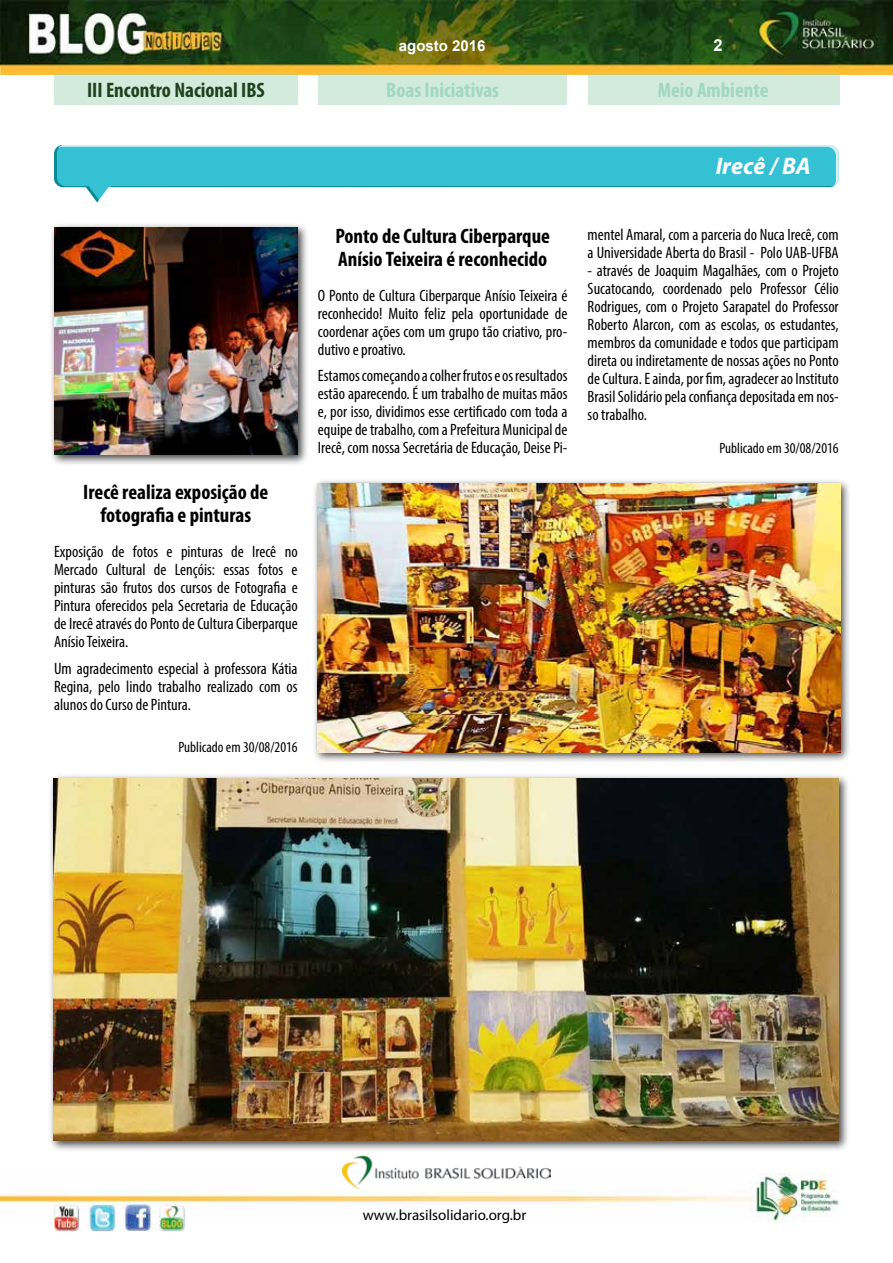
<style>
.page{position:relative;width:893px;height:1263px;background:#fff}
.page>*{position:absolute;margin:0;border:0;box-sizing:border-box;transform-origin:0 0}
.t1{font:italic 700 24px "Myriad Pro";color:#fff}
.t2{font:700 condensed 21px/22.5px "Myriad Pro";color:#000;text-align:center}
.t3{font:700 condensed 21px "Myriad Pro";color:#a0d7c5}
.t4{font:700 condensed 21px "Myriad Pro";color:#1e421e}
.t5{font:condensed 16.5px/18px "Myriad Pro";color:#000;text-align:justify}
.t6{font:700 16.5px "Arial";color:#fff}
.t7{font:condensed 15px "Myriad Pro";color:#000}
.t8{font:15px "Myriad Pro";color:#000}
.t9{font:700 15px "Arial";color:#fff}
</style>
<div class="page">
<img style="left:0;top:0;width:893px;height:75px">
<img style="left:0;top:1173px;width:839px;height:49px">
<img style="left:54px;top:1205px;width:130px;height:26px">
<img style="left:342px;top:1155px;width:208px;height:34px">
<div style="left:318px;top:75px;width:249px;height:30px;background:#d3ebdc"></div>
<div style="left:588px;top:75px;width:252px;height:30px;background:#d3ebdc"></div>
<div style="left:49px;top:222px;width:260px;height:244px;background:#000;opacity:.75"></div>
<img style="left:54px;top:227px;width:244px;height:228px">
<div style="left:312px;top:478px;width:539px;height:285px;background:#000;opacity:.75"></div>
<img style="left:317px;top:484px;width:523px;height:268px">
<svg style="left:54px;top:145px;width:785px;height:57px"></svg>
<div style="left:54px;top:75px;width:244px;height:30px;background:#d3ebdc"></div>
<div style="left:48px;top:773px;width:802px;height:379px;background:#000;opacity:.75"></div>
<img style="left:54px;top:778px;width:785px;height:363px">
<p class="t4" style="left:87px;top:77px;width:179px">III Encontro Nacional IBS</p>
<p class="t9" style="left:399px;top:35px;width:88px">agosto 2016</p>
<p class="t6" style="left:713px;top:33px;width:11px">2</p>
<p class="t3" style="left:386px;top:77px;width:114px">Boas Iniciativas</p>
<p class="t3" style="left:658px;top:77px;width:112px">Meio Ambiente</p>
<h1 class="t1" style="left:716px;top:151px;width:97px">Irecê / BA</h1>
<p class="t2" style="left:83px;top:481px;width:187px">Irecê realiza exposição de fotografia e pinturas</p>
<p class="t5" style="left:54px;top:542px;width:245px">Exposição de fotos e pinturas de Irecê no Mercado Cultural de Lençóis: essas fotos e pinturas são frutos dos cursos de Fotografia e Pintura oferecidos pela Secretaria de Educação de Irecê através do Ponto de Cultura Ciberparque Anísio Teixeira.</p>
<p class="t5" style="left:54px;top:659px;width:245px">Um agradecimento especial à professora Kátia Regina, pelo lindo trabalho realizado com os alunos do Curso de Pintura.</p>
<p class="t7" style="left:178px;top:737px;width:121px">Publicado em 30/08/2016</p>
<p class="t2" style="left:335px;top:225px;width:216px;text-align:left">Ponto de Cultura Ciberparque<br>Anísio Teixeira é reconhecido</p>
<p class="t5" style="left:318px;top:286px;width:251px">O Ponto de Cultura Ciberparque Anísio Teixeira é reconhecido! Muito feliz pela oportunidade de coordenar ações com um grupo tão criativo, pro&shy;dutivo e proativo.</p>
<p class="t5" style="left:318px;top:367px;width:251px">Estamos começando a colher frutos e os resultados estão aparecendo. É um trabalho de muitas mãos e, por isso, dividimos esse certificado com toda a equipe de trabalho, com a Prefeitura Municipal de Irecê, com nossa Secretária de Educação, Deise Pi-</p>
<p class="t5" style="left:588px;top:225px;width:253px">mentel Amaral, com a parceria do Nuca Irecê, com a Universidade Aberta do Brasil - Polo UAB-UFBA</p>
<p class="t5" style="left:588px;top:261px;width:253px">- através de Joaquim Magalhães, com o Projeto Sucatocando, coordenado pelo Professor Célio Rodrigues, com o Projeto Sarapatel do Professor Roberto Alarcon, com as escolas, os estudantes, membros da comunidade e todos que participam direta ou indiretamente de nossas ações no Ponto de Cultura. E ainda, por fim, agradecer ao Instituto Brasil Solidário pela confiança depositada em nos&shy;so trabalho.</p>
<p class="t7" style="left:719px;top:439px;width:121px">Publicado em 30/08/2016</p>
<p class="t8" style="left:363px;top:1206px;width:165px">www.brasilsolidario.org.br</p>
</div>
